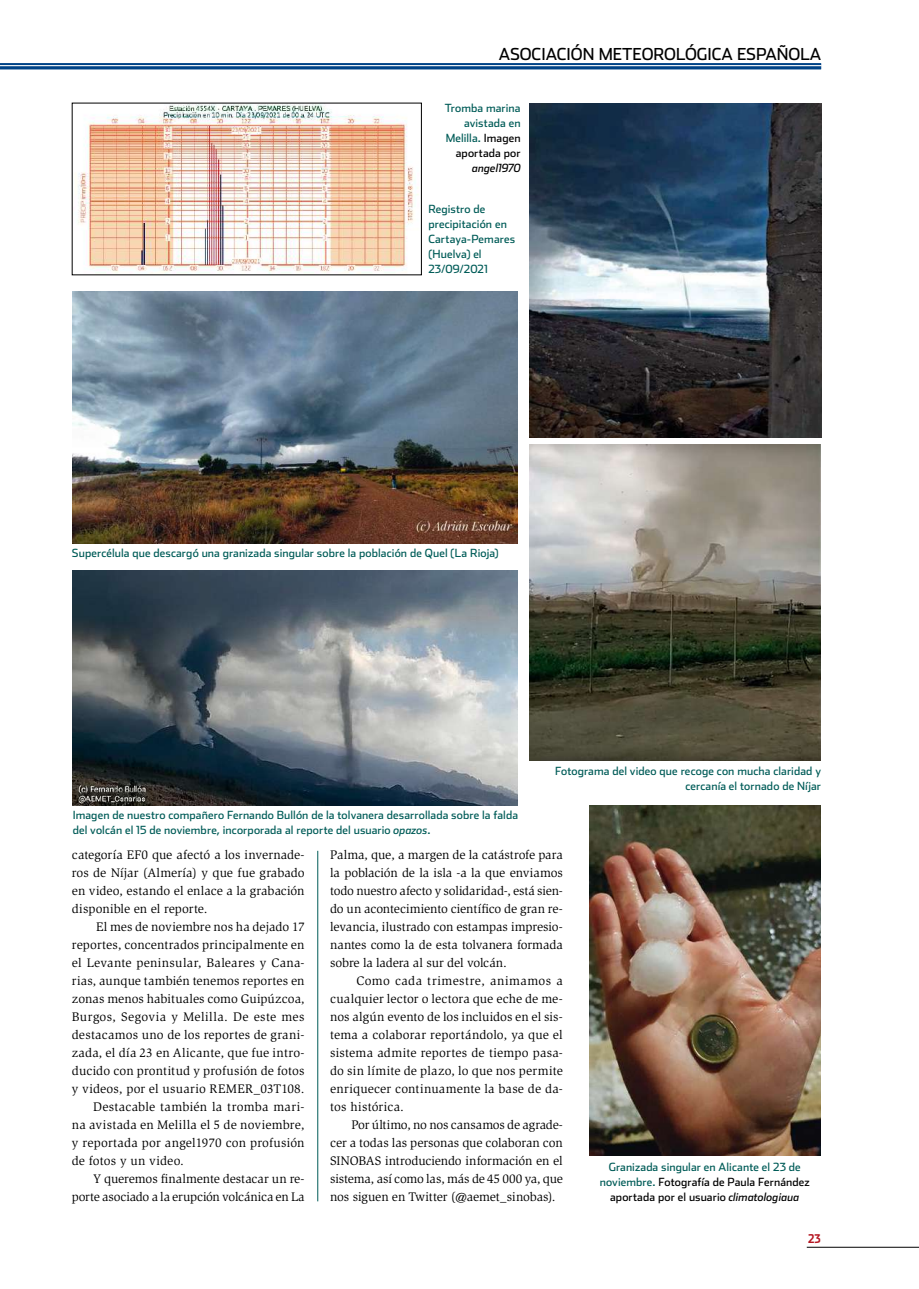
<style>
.page{position:relative;width:919px;height:1289px;background:#fff}
.page>*{position:absolute;margin:0;border:0;box-sizing:border-box;transform-origin:0 0}
.t1{font:16.5px "Stainless";color:#000}
.t2{font:12.75px/18px "Slimbach Std";letter-spacing:.005em;color:#000;text-align:justify}
.t3{font:12.75px "Slimbach Std";letter-spacing:-.015em;color:#000}
.t4{font:12.75px "Slimbach Std";letter-spacing:.03em;color:#000}
.t5{font:700 12px "Stainless Cond";color:#b51621}
.t6{font:11.25px/15px "Stainless";letter-spacing:.005em;color:#005c58}
.t7{font:11.25px/15px "Stainless";letter-spacing:.01em;color:#000;text-align:center}
.t8{font:italic 11.25px "Stainless";letter-spacing:-.005em;color:#000}
.s1{color:#000}
.s2{font-style:italic}
.s3{color:#005c58}
</style>
<div class="page">
<hr style="left:806px;top:1246px;width:112px;height:1px;background:#000">
<svg style="left:0;top:63px;width:821px;height:6px;background:#0e4d8d"></svg>
<hr style="left:0;top:65px;width:821px;height:1px;background:#fff">
<hr style="left:317px;top:850px;width:1px;height:351px;background:#005c58">
<img style="left:78px;top:105px;width:341px;height:168px">
<img style="left:72px;top:292px;width:445px;height:251px">
<img style="left:73px;top:570px;width:444px;height:235px">
<img style="left:529px;top:445px;width:291px;height:315px">
<img style="left:529px;top:103px;width:292px;height:334px">
<img style="left:589px;top:805px;width:231px;height:350px">
<p class="t1" style="left:499px;top:44px;width:11px">ASOCIACIÓN</p>
<p class="t1" style="left:598px;top:44px;width:26px">METEOROLÓGICA</p>
<p class="t1" style="left:737px;top:44px;width:12px">ESPAÑOLA</p>
<p class="t6" style="left:444px;top:101px;width:77px;text-align:right">Tromba marina avistada en<br>Melilla. <span class="s1">I magen aportada por</span></p>
<p class="t8" style="left:472px;top:161px;width:50px">angel1970</p>
<p class="t6" style="left:428px;top:202px;width:88px">Registro de precipitación en<br>Cartaya-Pemares (Huelva) el<br>23/09/2021</p>
<p class="t6" style="left:72px;top:545px;width:428px">Supercélula que descargó una granizada singular sobre la población de Quel (La Rioja)</p>
<p class="t6" style="left:73px;top:807px;width:447px">Imagen de nuestro compañero Fernando Bullón de la tolvanera desarrollada sobre la falda del volcán el 15 de noviembre, incorporada al reporte del usuario <span class="s2">opazos</span>.</p>
<p class="t6" style="left:555px;top:763px;width:267px;text-align:right">Fotograma del video que recoge con mucha claridad y cercanía el tornado de Níjar</p>
<p class="t2" style="left:72px;top:846px;width:234px">categoría EF0 que afectó a los invernade&shy;ros de Níjar (Almería) y que fue grabado en video, estando el enlace a la grabación disponible en el reporte.</p>
<p class="t2" style="left:96px;top:918px;width:210px">El mes de noviembre nos ha dejado 17</p>
<p class="t2" style="left:72px;top:936px;width:234px">reportes, concentrados principalmente en</p>
<p class="t2" style="left:72px;top:954px;width:234px">el Levante peninsular, Baleares y Cana-</p>
<p class="t2" style="left:72px;top:972px;width:234px">rias, aunque también tenemos reportes en</p>
<p class="t2" style="left:72px;top:990px;width:234px">zonas menos habituales como Guipúzcoa,</p>
<p class="t4" style="left:72px;top:1009px;width:234px">Burgos, Segovia y Melilla. De este mes</p>
<p class="t2" style="left:72px;top:1026px;width:234px">destacamos uno de los reportes de grani-</p>
<p class="t2" style="left:72px;top:1044px;width:234px">zada, el día 23 en Alicante, que fue intro-</p>
<p class="t2" style="left:72px;top:1062px;width:234px">ducido con prontitud y profusión de fotos</p>
<p class="t2" style="left:72px;top:1080px;width:234px">y videos, por el usuario REMER_03T108.</p>
<p class="t2" style="left:93px;top:1098px;width:213px">Destacable también la tromba mari-</p>
<p class="t2" style="left:72px;top:1116px;width:234px">na avistada en Melilla el 5 de noviembre,</p>
<p class="t2" style="left:72px;top:1134px;width:234px">y reportada por angel1970 con profusión</p>
<p class="t2" style="left:72px;top:1152px;width:114px">de fotos y un video.</p>
<p class="t2" style="left:93px;top:1170px;width:213px">Y queremos finalmente destacar un re-</p>
<p class="t3" style="left:72px;top:1189px;width:234px">porte asociado a la erupción volcánica en La</p>
<p class="t2" style="left:330px;top:846px;width:234px">Palma, que, a margen de la catástrofe para la población de la isla -a la que enviamos todo nuestro afecto y solidaridad-, está sien&shy;do un acontecimiento científico de gran re&shy;levancia, ilustrado con estampas impresio&shy;nantes como la de esta tolvanera formada sobre la ladera al sur del volcán.</p>
<p class="t2" style="left:330px;top:972px;width:234px;text-indent:26px">Como cada trimestre, animamos a cualquier lector o lectora que eche de me&shy;nos algún evento de los incluidos en el sis&shy;tema a colaborar reportándolo, ya que el sistema admite reportes de tiempo pasa&shy;do sin límite de plazo, lo que nos permite enriquecer continuamente la base de da&shy;tos histórica.</p>
<p class="t2" style="left:330px;top:1116px;width:234px;text-indent:21px">Por último, no nos cansamos de agrade&shy;cer a todas las personas que colaboran con SINOBAS introduciendo información en el sistema, así como las, más de 45 000 ya, que nos siguen en Twitter (@aemet_sinobas).</p>
<p class="t7" style="left:599px;top:1159px;width:211px"><span class="s3">Granizada singular en Alicante el 23 de noviembre.</span> Fotografía de Paula Fernández aportada por el usuario <span class="s2">climatologiaua</span></p>
<p class="t5" style="left:808px;top:1231px;width:14px">23</p>
</div>
